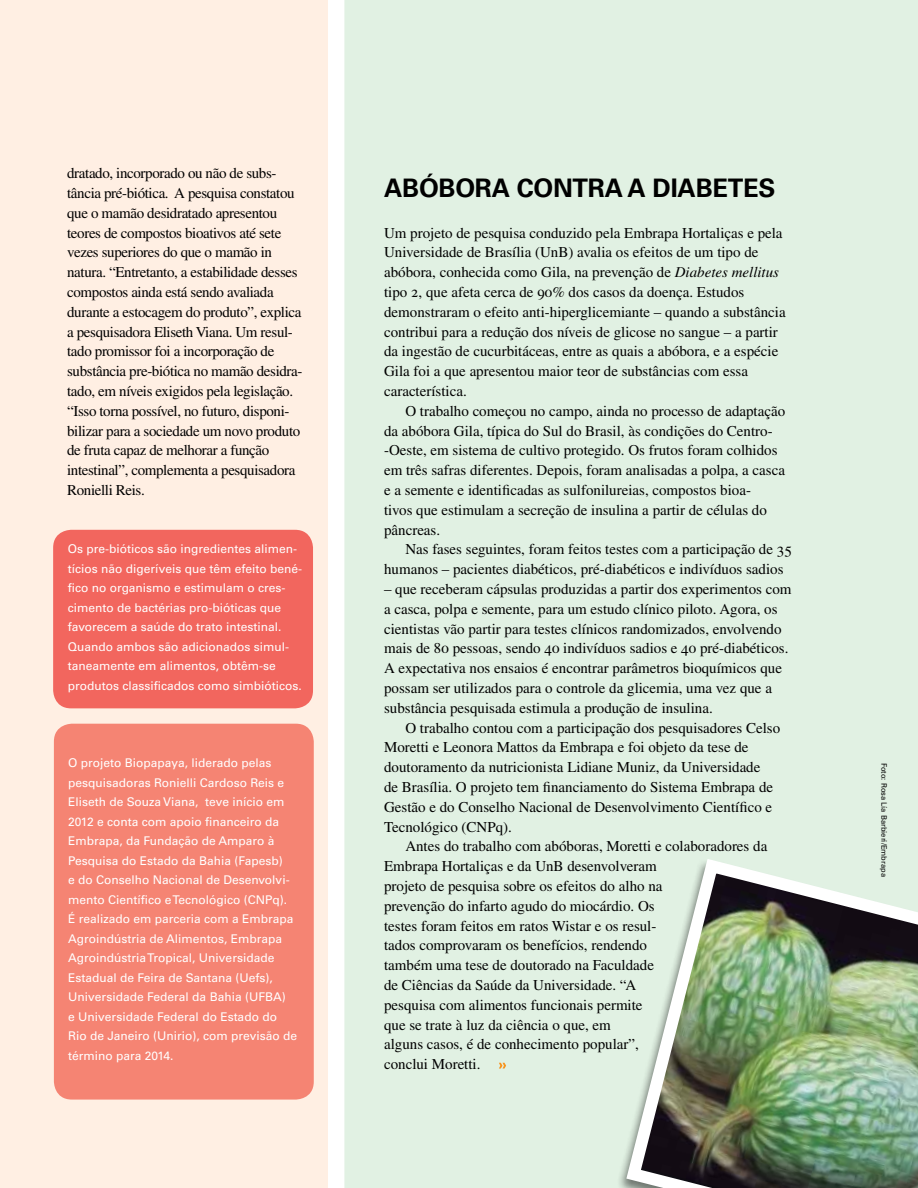
<style>
.page{position:relative;width:918px;height:1188px;background:#fff}
.page>*{position:absolute;margin:0;border:0;box-sizing:border-box;transform-origin:0 0}
.t1{font:700 25.5px "Univers LT Std";color:#000}
.t2{font:15px/19.8px "Times LT Std";color:#000}
.t3{font:15px/19.8px "Times LT Std";letter-spacing:-.025em;color:#000}
.t4{font:12px/19.5px "Univers LT Std";color:#fff}
.t5{font:7.5px "Univers LT Std";color:#000}
.s1{font-style:italic}
</style>
<div class="page">
<div style="left:344px;top:0;width:574px;height:1188px;background:#e1f1e3"></div>
<div style="left:0;top:0;width:327px;height:1188px;background:#ffefe3"></div>
<div style="left:54px;top:724px;width:260px;height:376px;background:#f58473;border-radius:18px"></div>
<img style="left:619px;top:852px;width:299px;height:336px">
<div style="left:53px;top:530px;width:260px;height:178px;background:#f2665e;border-radius:18px"></div>
<svg style="left:499px;top:1063px;width:7px;height:6px"></svg>
<p class="t3" style="left:67px;top:163px;width:237px">dratado, incorporado ou não de subs&shy;tância pré-biótica. A pesquisa constatou que o mamão desidratado apresentou teores de compostos bioativos até sete vezes superiores do que o mamão in natura. “Entretanto, a estabilidade desses compostos ainda está sendo avaliada durante a estocagem do produto”, explica a pesquisadora Eliseth Viana. Um resul&shy;tado promissor foi a incorporação de substância pre-biótica no mamão desidra&shy;tado, em níveis exigidos pela legislação. “Isso torna possível, no futuro, disponi&shy;bilizar para a sociedade um novo produto de fruta capaz de melhorar a função intestinal”, complementa a pesquisadora Ronielli Reis.</p>
<p class="t4" style="left:68px;top:539px;width:236px">Os pre-bióticos são ingredientes alimen&shy;tícios não digeríveis que têm efeito bené&shy;fico no organismo e estimulam o cres&shy;cimento de bactérias pro-bióticas que favorecem a saúde do trato intestinal.<br>Quando ambos são adicionados simul&shy;taneamente em alimentos, obtêm-se produtos classificados como simbióticos.</p>
<p class="t4" style="left:68px;top:754px;width:231px">O projeto Biopapaya, liderado pelas pesquisadoras Ronielli Cardoso Reis e Eliseth de Souza Viana, teve início em 2012 e conta com apoio financeiro da Embrapa, da Fundação de Amparo à Pesquisa do Estado da Bahia (Fapesb)<br>e do Conselho Nacional de Desenvolvi&shy;mento Científico e Tecnológico (CNPq).<br>É realizado em parceria com a Embrapa Agroindústria de Alimentos, Embrapa Agroindústria Tropical, Universidade Estadual de Feira de Santana (Uefs), Universidade Federal da Bahia (UFBA)<br>e Universidade Federal do Estado do Rio de Janeiro (Unirio), com previsão de término para 2014.</p>
<h1 class="t1" style="left:384px;top:173px;width:73px">ABÓBORA</h1>
<h1 class="t1" style="left:517px;top:173px;width:19px">CONTRA</h1>
<h1 class="t1" style="left:628px;top:173px;width:41px">A DIABETE</h1>
<h1 class="t1" style="left:758px;top:173px;width:19px">S</h1>
<p class="t2" style="left:384px;top:223px;width:403px">Um projeto de pesquisa conduzido pela Embrapa Hortaliças e pela Universidade de Brasília (UnB) avalia os efeitos de um tipo de abóbora, conhecida como Gila, na prevenção de <span class="s1">Diabetes mellitus </span>tipo 2, que afeta cerca de 90% dos casos da doença. Estudos demonstraram o efeito anti-hiperglicemiante – quando a substância contribui para a redução dos níveis de glicose no sangue – a partir da ingestão de cucurbitáceas, entre as quais a abóbora, e a espécie Gila foi a que apresentou maior teor de substâncias com essa característica.</p>
<p class="t2" style="left:384px;top:401px;width:403px;text-indent:21px">O trabalho começou no campo, ainda no processo de adaptação da abóbora Gila, típica do Sul do Brasil, às condições do Centro--Oeste, em sistema de cultivo protegido. Os frutos foram colhidos em três safras diferentes. Depois, foram analisadas a polpa, a casca e a semente e identificadas as sulfonilureias, compostos bioa-<br>tivos que estimulam a secreção de insulina a partir de células do pâncreas.</p>
<p class="t2" style="left:384px;top:539px;width:409px;text-indent:21px">Nas fases seguintes, foram feitos testes com a participação de 35 humanos – pacientes diabéticos, pré-diabéticos e indivíduos sadios</p>
<p class="t2" style="left:384px;top:579px;width:409px">– que receberam cápsulas produzidas a partir dos experimentos com a casca, polpa e semente, para um estudo clínico piloto. Agora, os cientistas vão partir para testes clínicos randomizados, envolvendo mais de 80 pessoas, sendo 40 indivíduos sadios e 40 pré-diabéticos.<br>A expectativa nos ensaios é encontrar parâmetros bioquímicos que possam ser utilizados para o controle da glicemia, uma vez que a substância pesquisada estimula a produção de insulina.</p>
<p class="t2" style="left:384px;top:718px;width:398px;text-indent:21px">O trabalho contou com a participação dos pesquisadores Celso Moretti e Leonora Mattos da Embrapa e foi objeto da tese de doutoramento da nutricionista Lidiane Muniz, da Universidade<br>de Brasília. O projeto tem financiamento do Sistema Embrapa de Gestão e do Conselho Nacional de Desenvolvimento Científico e Tecnológico (CNPq).</p>
<p class="t2" style="left:384px;top:836px;width:385px;text-indent:21px">Antes do trabalho com abóboras, Moretti e colaboradores da Embrapa Hortaliças e da UnB desenvolveram<br>projeto de pesquisa sobre os efeitos do alho na<br>prevenção do infarto agudo do miocárdio. Os<br>testes foram feitos em ratos Wistar e os resul-<br>tados comprovaram os benefícios, rendendo<br>também uma tese de doutorado na Faculdade<br>de Ciências da Saúde da Universidade. “A<br>pesquisa com alimentos funcionais permite<br>que se trate à luz da ciência o que, em<br>alguns casos, é de conhecimento popular”,<br>conclui Moretti.</p>
<p class="t5" style="left:889px;top:763px;width:115px;rotate:90deg">Foto: Rosa Lía Barbieri/Embrapa</p>
</div>
